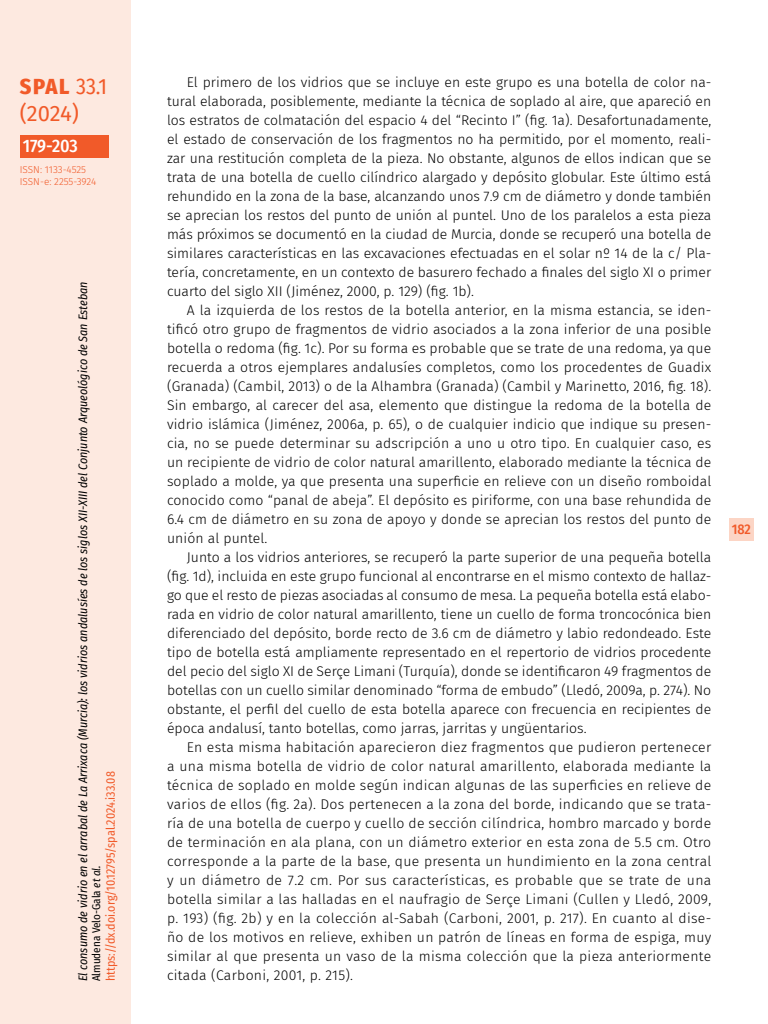
<style>
.page{position:relative;width:768px;height:1024px;background:#fff}
.page>*{position:absolute;margin:0;border:0;box-sizing:border-box;transform-origin:0 0}
.t1{font:800 22px "Fira Sans Condensed";color:#f15a29}
.t2{font:22px "Fira Sans";color:#f15a29}
.t3{font:500 18px "Fira Sans Condensed";letter-spacing:-.005em;color:#fff}
._00_bsc{font:300 14px/19px "Fira Sans";color:#000;text-align:justify}
.t4{font:500 14px "Fira Sans Condensed";color:#f15a29}
.t5{font:italic 12px "Fira Sans Condensed";color:#000}
.t6{font:12px "Fira Sans Condensed";color:#f15a29}
.t7{font:11px "Fira Sans Condensed";color:#000}
.t8{font:300 10px/12px "Fira Sans";letter-spacing:-.005em;color:#f15a29}
.s1{font-weight:400}
.s2{font-style:italic}
</style>
<div class="page">
<div style="left:729px;top:518px;width:25px;height:23px;background:#fcd5c5"></div>
<div style="left:0;top:0;width:130px;height:1024px;background:#fde9e0"></div>
<div style="left:20px;top:135px;width:89px;height:23px;background:#f15a29"></div>
<h1 class="t1" style="left:20px;top:68px;width:89px">SPAL <span class="s1">33.1</span></h1>
<h1 class="t2" style="left:20px;top:96px;width:61px">(2024)</h1>
<p class="t3" style="left:23px;top:132px;width:57px">179-203</p>
<p class="t8" style="left:20px;top:164px;width:78px">ISSN: 1133-4525<br>ISSN-e: 2255-3924</p>
<p class="t5" style="left:74px;top:981px;width:701px;rotate:-90deg">El consumo de vidrio en el arrabal de La Arrixaca (Murcia): los vidrios andalusíes de los siglos XII-XIII del Conjunto Arqueológico de San Esteban</p>
<p class="t6" style="left:101px;top:981px;width:212px;rotate:-90deg">https://dx.doi.org/10.12795/spal.2024.i33.08</p>
<p class="t7" style="left:88px;top:981px;width:118px;rotate:-90deg">Almudena Velo-Gala <span class="s2">et al.</span></p>
<p class="_00_bsc" style="left:167px;top:72px;width:546px;text-indent:20px">El primero de los vidrios que se incluye en este grupo es una botella de color na&shy;tural elaborada, posiblemente, mediante la técnica de soplado al aire, que apareció en los estratos de colmatación del espacio 4 del “Recinto I” (fig. 1a). Desafortunadamente, el estado de conservación de los fragmentos no ha permitido, por el momento, reali&shy;zar una restitución completa de la pieza. No obstante, algunos de ellos indican que se trata de una botella de cuello cilíndrico alargado y depósito globular. Este último está rehundido en la zona de la base, alcanzando unos 7.9 cm de diámetro y donde también se aprecian los restos del punto de unión al puntel. Uno de los paralelos a esta pieza más próximos se documentó en la ciudad de Murcia, donde se recuperó una botella de similares características en las excavaciones efectuadas en el solar nº 14 de la c/ Pla&shy;tería, concretamente, en un contexto de basurero fechado a finales del siglo XI o primer cuarto del siglo XII (Jiménez, 2000, p. 129) (fig. 1b).</p>
<p class="_00_bsc" style="left:167px;top:300px;width:546px;text-indent:20px">A la izquierda de los restos de la botella anterior, en la misma estancia, se iden&shy;tificó otro grupo de fragmentos de vidrio asociados a la zona inferior de una posible botella o redoma (fig. 1c). Por su forma es probable que se trate de una redoma, ya que recuerda a otros ejemplares andalusíes completos, como los procedentes de Guadix (Granada) (Cambil, 2013) o de la Alhambra (Granada) (Cambil y Marinetto, 2016, fig. 18).<br>Sin embargo, al carecer del asa, elemento que distingue la redoma de la botella de vidrio islámica (Jiménez, 2006a, p. 65), o de cualquier indicio que indique su presen&shy;cia, no se puede determinar su adscripción a uno u otro tipo. En cualquier caso, es un recipiente de vidrio de color natural amarillento, elaborado mediante la técnica de soplado a molde, ya que presenta una superficie en relieve con un diseño romboidal conocido como “panal de abeja”. El depósito es piriforme, con una base rehundida de 6.4 cm de diámetro en su zona de apoyo y donde se aprecian los restos del punto de unión al puntel.</p>
<p class="_00_bsc" style="left:167px;top:547px;width:546px;text-indent:20px">Junto a los vidrios anteriores, se recuperó la parte superior de una pequeña botella (fig. 1d), incluida en este grupo funcional al encontrarse en el mismo contexto de hallaz&shy;go que el resto de piezas asociadas al consumo de mesa. La pequeña botella está elabo&shy;rada en vidrio de color natural amarillento, tiene un cuello de forma troncocónica bien diferenciado del depósito, borde recto de 3.6 cm de diámetro y labio redondeado. Este tipo de botella está ampliamente representado en el repertorio de vidrios procedente del pecio del siglo XI de Serçe Limani (Turquía), donde se identificaron 49 fragmentos de botellas con un cuello similar denominado “forma de embudo” (Lledó, 2009a, p. 274). No obstante, el perfil del cuello de esta botella aparece con frecuencia en recipientes de época andalusí, tanto botellas, como jarras, jarritas y ungüentarios.</p>
<p class="_00_bsc" style="left:167px;top:737px;width:546px;text-indent:20px">En esta misma habitación aparecieron diez fragmentos que pudieron pertenecer a una misma botella de vidrio de color natural amarillento, elaborada mediante la técnica de soplado en molde según indican algunas de las superficies en relieve de varios de ellos (fig. 2a). Dos pertenecen a la zona del borde, indicando que se trata&shy;ría de una botella de cuerpo y cuello de sección cilíndrica, hombro marcado y borde de terminación en ala plana, con un diámetro exterior en esta zona de 5.5 cm. Otro corresponde a la parte de la base, que presenta un hundimiento en la zona central y un diámetro de 7.2 cm. Por sus características, es probable que se trate de una botella similar a las halladas en el naufragio de Serçe Limani (Cullen y Lledó, 2009, p. 193) (fig. 2b) y en la colección al-Sabah (Carboni, 2001, p. 217). En cuanto al dise&shy;ño de los motivos en relieve, exhiben un patrón de líneas en forma de espiga, muy similar al que presenta un vaso de la misma colección que la pieza anteriormente citada (Carboni, 2001, p. 215).</p>
<p class="t4" style="left:732px;top:518px;width:21px">182</p>
</div>
